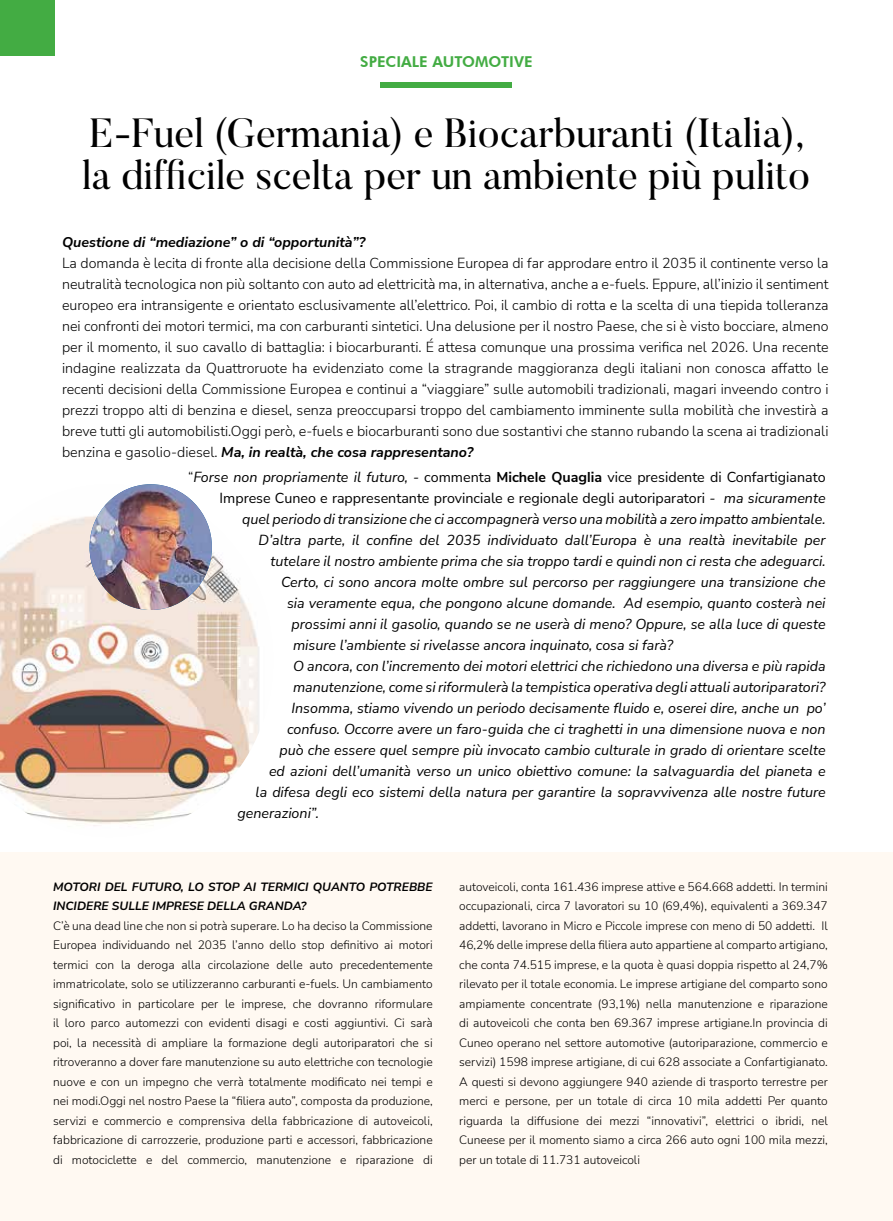
<style>
.page{position:relative;width:893px;height:1221px;background:#fff}
.page>*{position:absolute;margin:0;border:0;box-sizing:border-box;transform-origin:0 0}
.t1{font:40.5px/42px "Butler";color:#000}
.t2{font:800 15px "Futura BT";color:#43ac43}
.t3{font:300 14.25px/21px "Nunito Sans";color:#000;text-align:justify}
.t4{font:italic 14.25px "Nunito Sans";color:#000}
.t5{font:14.25px "Nunito Sans";color:#000}
.t6{font:italic 700 14.25px "Nunito Sans";color:#000}
.t7{font:300 12px/19.5px "Nunito Sans";color:#000;text-align:justify}
.t8{font:italic 700 12px/19.5px "Nunito Sans";color:#000}
.s1{font-weight:700;font-style:italic}
.s2{font-weight:300}
.s3{font-style:italic}
.s4{font-weight:700}
</style>
<div class="page">
<div style="left:0;top:0;width:55px;height:55px;background:#43ac43"></div>
<div style="left:381px;top:82px;width:131px;height:5px;background:#43ac43"></div>
<img style="left:0;top:516px;width:259px;height:310px">
<div style="left:0;top:853px;width:893px;height:367px;background:#fff9f2"></div>
<img style="left:90px;top:484px;width:122px;height:126px">
<p class="t2" style="left:360px;top:52px;width:174px">SPECIALE AUTOMOTIVE</p>
<h1 class="t1" style="left:82px;top:111px;width:729px">E-Fuel (Germania) e Biocarburanti (Italia), la difficile scelta per un ambiente più pulito</h1>
<p class="t6" style="left:62px;top:231px;width:305px">Questione di “mediazione” o di “opportunità”?</p>
<p class="t3" style="left:62px;top:251px;width:768px">La domanda è lecita di fronte alla decisione della Commissione Europea di far approdare entro il 2035 il continente verso la neutralità tecnologica non più soltanto con auto ad elettricità ma, in alternativa, anche a e-fuels. Eppure, all’inizio il sentiment europeo era intransigente e orientato esclusivamente all’elettrico. Poi, il cambio di rotta e la scelta di una tiepida tolleranza nei confronti dei motori termici, ma con carburanti sintetici. Una delusione per il nostro Paese, che si è visto bocciare, almeno per il momento, il suo cavallo di battaglia: i biocarburanti. É attesa comunque una prossima verifica nel 2026. Una recente indagine realizzata da Quattroruote ha evidenziato come la stragrande maggioranza degli italiani non conosca affatto le recenti decisioni della Commissione Europea e continui a “viaggiare” sulle automobili tradizionali, magari inveendo contro i prezzi troppo alti di benzina e diesel, senza preoccuparsi troppo del cambiamento imminente sulla mobilità che investirà a breve tutti gli automobilisti.Oggi però, e-fuels e biocarburanti sono due sostantivi che stanno rubando la scena ai tradizionali benzina e gasolio-diesel. <span class="s1">Ma, in realtà, che cosa rappresentano?</span></p>
<p class="t5" style="left:188px;top:467px;width:639px"><span class="s2">“</span><span class="s3">Forse non propriamente il futuro, -</span> commenta <span class="s4">Michele Quaglia</span> vice presidente di Confartigianato</p>
<p class="t5" style="left:220px;top:488px;width:607px">Imprese Cuneo e rappresentante provinciale e regionale degli autoriparatori <span class="s3">- ma sicuramente</span></p>
<p class="t4" style="left:242px;top:509px;width:585px">quel periodo di transizione che ci accompagnerà verso una mobilità a zero impatto ambientale.</p>
<p class="t4" style="left:259px;top:530px;width:569px">D’altra parte, il confine del 2035 individuato dall’Europa è una realtà inevitabile per</p>
<p class="t4" style="left:271px;top:551px;width:557px">tutelare il nostro ambiente prima che sia troppo tardi e quindi non ci resta che adeguarci.</p>
<p class="t4" style="left:281px;top:572px;width:546px">Certo, ci sono ancora molte ombre sul percorso per raggiungere una transizione che</p>
<p class="t4" style="left:287px;top:593px;width:540px">sia veramente equa, che pongono alcune domande. Ad esempio, quanto costerà nei</p>
<p class="t4" style="left:292px;top:614px;width:536px">prossimi anni il gasolio, quando se ne userà di meno? Oppure, se alla luce di queste</p>
<p class="t4" style="left:293px;top:635px;width:382px">misure l’ambiente si rivelasse ancora inquinato, cosa si farà?</p>
<p class="t4" style="left:293px;top:656px;width:534px">O ancora, con l’incremento dei motori elettrici che richiedono una diversa e più rapida</p>
<p class="t4" style="left:293px;top:677px;width:534px">manutenzione, come si riformulerà la tempistica operativa degli attuali autoriparatori?</p>
<p class="t4" style="left:292px;top:698px;width:536px">Insomma, stiamo vivendo un periodo decisamente fluido e, oserei dire, anche un po’</p>
<p class="t4" style="left:287px;top:719px;width:540px">confuso. Occorre avere un faro-guida che ci traghetti in una dimensione nuova e non</p>
<p class="t4" style="left:280px;top:740px;width:548px">può che essere quel sempre più invocato cambio culturale in grado di orientare scelte</p>
<p class="t4" style="left:269px;top:761px;width:558px">ed azioni dell’umanità verso un unico obiettivo comune: la salvaguardia del pianeta e</p>
<p class="t4" style="left:256px;top:782px;width:572px">la difesa degli eco sistemi della natura per garantire la sopravvivenza alle nostre future</p>
<p class="t4" style="left:238px;top:803px;width:83px">generazioni”.</p>
<p class="t8" style="left:53px;top:876px;width:381px">MOTORI DEL FUTURO, LO STOP AI TERMICI QUANTO POTREBBE<br>INCIDERE SULLE IMPRESE DELLA GRANDA?</p>
<p class="t7" style="left:53px;top:915px;width:381px">C’è una dead line che non si potrà superare. Lo ha deciso la Commissione Europea individuando nel 2035 l’anno dello stop definitivo ai motori termici con la deroga alla circolazione delle auto precedentemente immatricolate, solo se utilizzeranno carburanti e-fuels. Un cambiamento significativo in particolare per le imprese, che dovranno riformulare il loro parco automezzi con evidenti disagi e costi aggiuntivi. Ci sarà poi, la necessità di ampliare la formazione degli autoriparatori che si ritroveranno a dover fare manutenzione su auto elettriche con tecnologie nuove e con un impegno che verrà totalmente modificato nei tempi e nei modi.Oggi nel nostro Paese la “filiera auto”, composta da produzione, servizi e commercio e comprensiva della fabbricazione di autoveicoli, fabbricazione di carrozzerie, produzione parti e accessori, fabbricazione di motociclette e del commercio, manutenzione e riparazione di</p>
<p class="t7" style="left:459px;top:876px;width:370px">autoveicoli, conta 161.436 imprese attive e 564.668 addetti. In termini occupazionali, circa 7 lavoratori su 10 (69,4%), equivalenti a 369.347 addetti, lavorano in Micro e Piccole imprese con meno di 50 addetti. Il 46,2% delle imprese della filiera auto appartiene al comparto artigiano, che conta 74.515 imprese, e la quota è quasi doppia rispetto al 24,7% rilevato per il totale economia. Le imprese artigiane del comparto sono ampiamente concentrate (93,1%) nella manutenzione e riparazione di autoveicoli che conta ben 69.367 imprese artigiane.In provincia di Cuneo operano nel settore automotive (autoriparazione, commercio e servizi) 1598 imprese artigiane, di cui 628 associate a Confartigianato.<br>A questi si devono aggiungere 940 aziende di trasporto terrestre per merci e persone, per un totale di circa 10 mila addetti Per quanto riguarda la diffusione dei mezzi “innovativi”, elettrici o ibridi, nel Cuneese per il momento siamo a circa 266 auto ogni 100 mila mezzi, per un totale di 11.731 autoveicoli</p>
</div>
